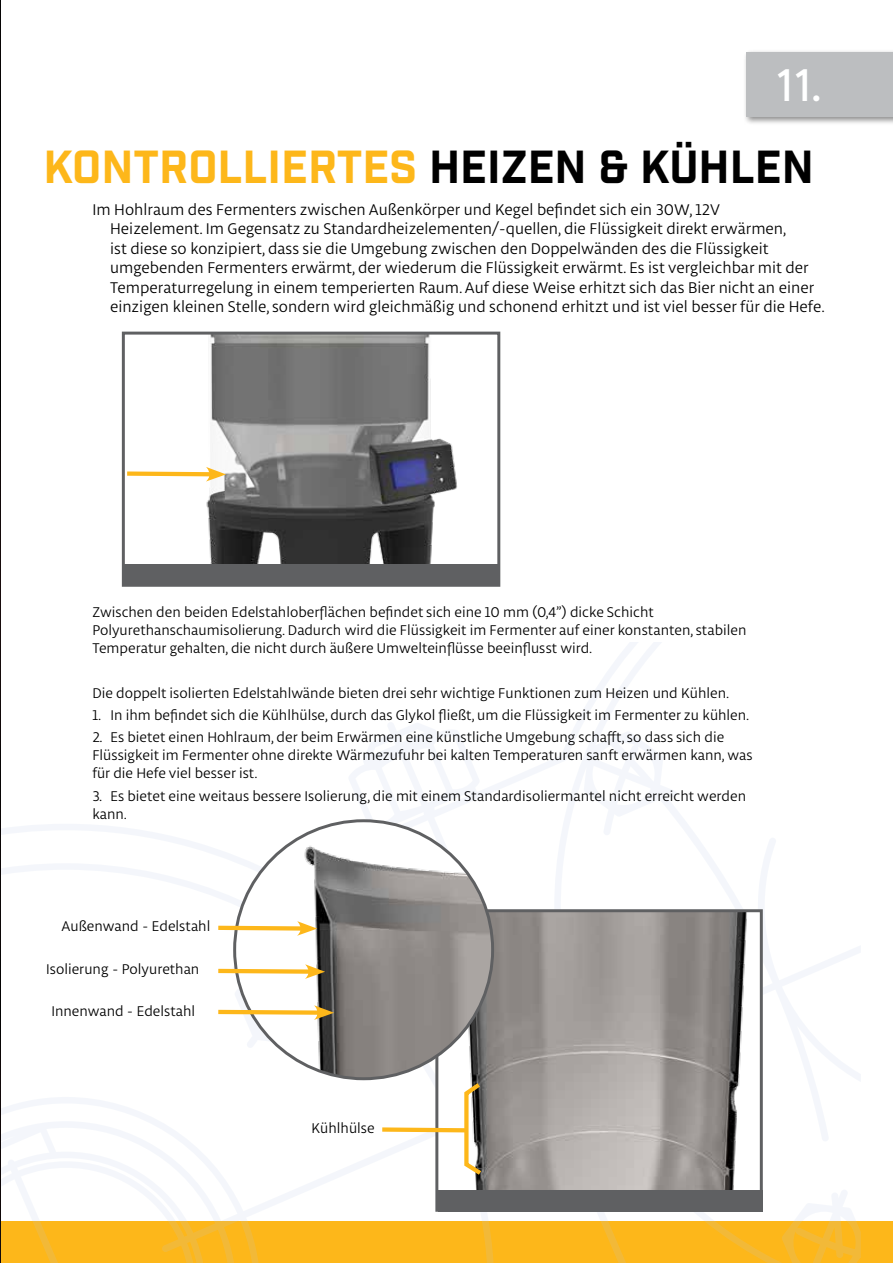
<style>
.page{position:relative;width:893px;height:1263px;background:#fff}
.page>*{position:absolute;margin:0;border:0;box-sizing:border-box;transform-origin:0 0}
.t1{font:600 45.6px "Aaux Next";color:#fff}
.t2{font:45px "Industry Inc Base";color:#fdb71a}
.t3{font:16.5px/19.5px "Libertad";color:#000}
.t4{font:15px/18px "Libertad";color:#000}
.s1{color:#000}
</style>
<div class="page">
<div style="left:0;top:1221px;width:893px;height:42px;background:#fdb71a"></div>
<div style="left:743px;top:49px;width:150px;height:77px;background:#000;opacity:.45"></div>
<div style="left:746px;top:52px;width:147px;height:65px;background:#bcbec0"></div>
<svg style="left:1px;top:642px;width:860px;height:621px"></svg>
<img style="left:0;top:0;width:1px;height:1263px">
<img style="left:206px;top:336px;width:251px;height:228px">
<div style="left:122px;top:332px;width:378px;height:255px;border:3px solid #5f6062"></div>
<div style="left:124px;top:564px;width:374px;height:21px;background:#5f6062"></div>
<img style="left:439px;top:913px;width:320px;height:277px">
<div style="left:435px;top:909px;width:328px;height:303px;border:3px solid #5f6062"></div>
<div style="left:438px;top:1190px;width:325px;height:22px;background:#5f6062"></div>
<svg style="left:123px;top:467px;width:103px;height:14px"></svg>
<img style="left:235px;top:821px;width:258px;height:258px;border-radius:129px">
<svg style="left:214px;top:921px;width:103px;height:15px"></svg>
<svg style="left:214px;top:964px;width:111px;height:15px"></svg>
<svg style="left:214px;top:1005px;width:120px;height:15px"></svg>
<svg style="left:378px;top:1079px;width:108px;height:100px"></svg>
<h1 class="t1" style="left:777px;top:54px;width:48px">11.</h1>
<h2 class="t2" style="left:44px;top:139px;width:772px">KONTROLLIERTES <span class="s1">HEIZEN &amp; KÜHLEN</span></h2>
<p class="t3" style="left:110px;top:199px;width:716px;text-indent:-18px">Im Hohlraum des Fermenters zwischen Außenkörper und Kegel befindet sich ein 30W, 12V<br>Heizelement. Im Gegensatz zu Standardheizelementen/-quellen, die Flüssigkeit direkt erwärmen,<br>ist diese so konzipiert, dass sie die Umgebung zwischen den Doppelwänden des die Flüssigkeit umgebenden Fermenters erwärmt, der wiederum die Flüssigkeit erwärmt. Es ist vergleichbar mit der Temperaturregelung in einem temperierten Raum. Auf diese Weise erhitzt sich das Bier nicht an einer einzigen kleinen Stelle, sondern wird gleichmäßig und schonend erhitzt und ist viel besser für die Hefe.</p>
<p class="t4" style="left:92px;top:603px;width:656px">Zwischen den beiden Edelstahloberflächen befindet sich eine 10 mm (0,4”) dicke Schicht<br>Polyurethanschaumisolierung. Dadurch wird die Flüssigkeit im Fermenter auf einer konstanten, stabilen<br>Temperatur gehalten, die nicht durch äußere Umwelteinflüsse beeinflusst wird.</p>
<p class="t4" style="left:92px;top:684px;width:638px">Die doppelt isolierten Edelstahlwände bieten drei sehr wichtige Funktionen zum Heizen und Kühlen.</p>
<p class="t4" style="left:92px;top:706px;width:659px">1. In ihm befindet sich die Kühlhülse, durch das Glykol fließt, um die Flüssigkeit im Fermenter zu kühlen.</p>
<p class="t4" style="left:92px;top:728px;width:662px">2. Es bietet einen Hohlraum, der beim Erwärmen eine künstliche Umgebung schafft, so dass sich die<br>Flüssigkeit im Fermenter ohne direkte Wärmezufuhr bei kalten Temperaturen sanft erwärmen kann, was für die Hefe viel besser ist.</p>
<p class="t4" style="left:92px;top:786px;width:655px">3. Es bietet eine weitaus bessere Isolierung, die mit einem Standardisoliermantel nicht erreicht werden kann.</p>
<p class="t4" style="left:61px;top:917px;width:150px">Außenwand - Edelstahl</p>
<p class="t4" style="left:46px;top:960px;width:155px">Isolierung - Polyurethan</p>
<p class="t4" style="left:51px;top:1001px;width:145px">Innenwand - Edelstahl</p>
<p class="t4" style="left:312px;top:1119px;width:65px">Kühlhülse</p>
</div>
